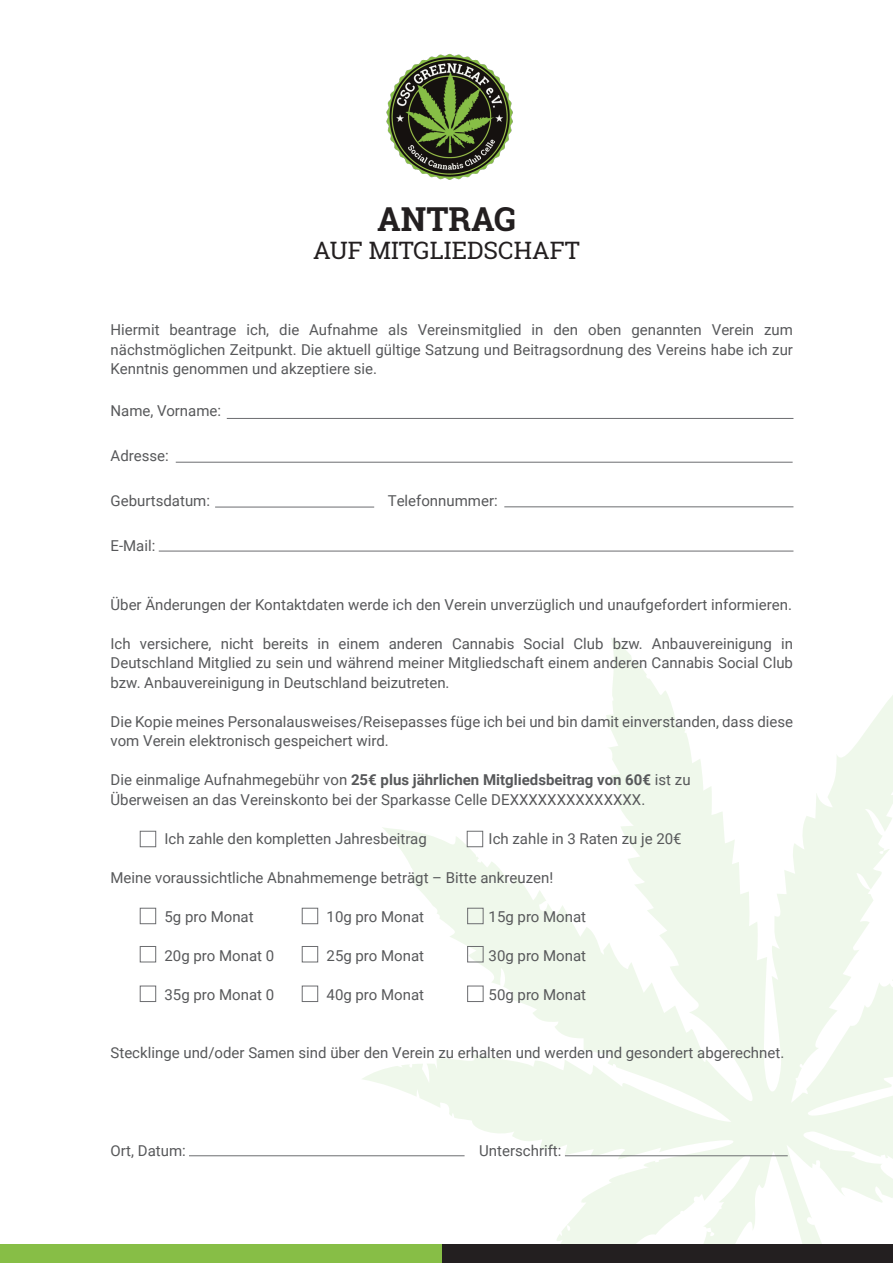
<style>
.page{position:relative;width:893px;height:1263px;background:#fff}
.page>*{position:absolute;margin:0;border:0;box-sizing:border-box;transform-origin:0 0}
.t1{font:700 33px "Roboto Slab";color:#231f20}
.t2{font:24px "Roboto Slab";color:#231f20}
.t3{font:15px/19.5px "Roboto";color:#57585a;text-align:justify}
.s1{font-weight:700}
</style>
<div class="page">
<div style="left:0;top:1244px;width:449px;height:19px;background:#87be46"></div>
<svg style="left:361px;top:638px;width:532px;height:607px"></svg>
<svg style="left:808px;top:1094px;width:3px;height:22px"></svg>
<svg style="left:872px;top:850px;width:10px;height:16px"></svg>
<svg style="left:846px;top:794px;width:21px;height:30px"></svg>
<svg style="left:849px;top:877px;width:10px;height:7px"></svg>
<div style="left:776px;top:892px;width:44px;height:37px;background:#eff8eb"></div>
<svg style="left:790px;top:978px;width:13px;height:10px"></svg>
<svg style="left:782px;top:997px;width:28px;height:47px"></svg>
<svg style="left:783px;top:1055px;width:7px;height:15px"></svg>
<svg style="left:623px;top:798px;width:19px;height:13px"></svg>
<svg style="left:508px;top:978px;width:12px;height:22px"></svg>
<svg style="left:500px;top:955px;width:10px;height:11px"></svg>
<svg style="left:541px;top:1005px;width:11px;height:6px"></svg>
<svg style="left:422px;top:838px;width:119px;height:101px"></svg>
<svg style="left:568px;top:1012px;width:10px;height:7px"></svg>
<svg style="left:551px;top:915px;width:26px;height:24px"></svg>
<svg style="left:624px;top:1043px;width:11px;height:19px"></svg>
<svg style="left:615px;top:971px;width:21px;height:48px"></svg>
<svg style="left:686px;top:1083px;width:15px;height:11px"></svg>
<svg style="left:388px;top:1072px;width:15px;height:15px"></svg>
<svg style="left:467px;top:1087px;width:10px;height:7px"></svg>
<svg style="left:493px;top:1118px;width:20px;height:7px"></svg>
<svg style="left:518px;top:1087px;width:6px;height:8px"></svg>
<svg style="left:534px;top:1125px;width:10px;height:7px"></svg>
<svg style="left:556px;top:1129px;width:14px;height:19px"></svg>
<svg style="left:579px;top:1115px;width:4px;height:17px"></svg>
<svg style="left:599px;top:1117px;width:10px;height:16px"></svg>
<svg style="left:619px;top:1091px;width:6px;height:6px"></svg>
<div style="left:617px;top:1109px;width:43px;height:46px;background:#eff8eb"></div>
<svg style="left:684px;top:1106px;width:23px;height:19px"></svg>
<svg style="left:572px;top:1228px;width:7px;height:15px"></svg>
<div style="left:589px;top:1184px;width:46px;height:61px;background:#eff8eb"></div>
<svg style="left:624px;top:1171px;width:10px;height:7px"></svg>
<svg style="left:643px;top:1190px;width:14px;height:36px"></svg>
<svg style="left:649px;top:1173px;width:6px;height:7px"></svg>
<svg style="left:663px;top:1197px;width:14px;height:17px"></svg>
<svg style="left:669px;top:1153px;width:11px;height:30px"></svg>
<svg style="left:697px;top:1185px;width:10px;height:7px"></svg>
<svg style="left:694px;top:1156px;width:14px;height:7px"></svg>
<svg style="left:714px;top:1226px;width:14px;height:19px"></svg>
<svg style="left:734px;top:1135px;width:24px;height:29px"></svg>
<svg style="left:667px;top:705px;width:6px;height:8px"></svg>
<svg style="left:648px;top:706px;width:10px;height:10px"></svg>
<svg style="left:630px;top:739px;width:5px;height:6px"></svg>
<svg style="left:702px;top:961px;width:12px;height:23px"></svg>
<svg style="left:785px;top:1178px;width:4px;height:6px"></svg>
<svg style="left:810px;top:1228px;width:5px;height:17px"></svg>
<svg style="left:622px;top:670px;width:19px;height:53px"></svg>
<svg style="left:652px;top:751px;width:93px;height:200px"></svg>
<svg style="left:865px;top:1166px;width:25px;height:24px"></svg>
<svg style="left:843px;top:1147px;width:9px;height:15px"></svg>
<svg style="left:853px;top:1184px;width:6px;height:8px"></svg>
<svg style="left:840px;top:1172px;width:5px;height:26px"></svg>
<svg style="left:818px;top:1111px;width:20px;height:17px"></svg>
<svg style="left:867px;top:1134px;width:10px;height:15px"></svg>
<svg style="left:861px;top:1115px;width:8px;height:11px"></svg>
<div style="left:442px;top:1245px;width:451px;height:18px;background:#231f20"></div>
<img style="left:386px;top:54px;width:127px;height:126px">
<hr style="left:227px;top:418px;width:566px;height:1px;background:#6c6d70">
<hr style="left:176px;top:462px;width:617px;height:1px;background:#6c6d70">
<hr style="left:159px;top:551px;width:634px;height:1px;background:#6c6d70">
<hr style="left:215px;top:507px;width:159px;height:1px;background:#6c6d70">
<hr style="left:504px;top:506px;width:289px;height:1px;background:#6c6d70">
<div style="left:140px;top:831px;width:16px;height:16px;border:1px solid #6c6d70"></div>
<div style="left:467px;top:831px;width:16px;height:16px;border:1px solid #6c6d70"></div>
<div style="left:140px;top:908px;width:16px;height:16px;border:1px solid #6c6d70"></div>
<div style="left:140px;top:946px;width:16px;height:16px;border:1px solid #6c6d70"></div>
<div style="left:140px;top:986px;width:16px;height:16px;border:1px solid #6c6d70"></div>
<div style="left:302px;top:908px;width:16px;height:16px;border:1px solid #6c6d70"></div>
<div style="left:302px;top:946px;width:16px;height:16px;border:1px solid #6c6d70"></div>
<div style="left:302px;top:986px;width:16px;height:16px;border:1px solid #6c6d70"></div>
<div style="left:467px;top:908px;width:16px;height:16px;border:1px solid #6c6d70"></div>
<div style="left:467px;top:946px;width:16px;height:16px;border:1px solid #6c6d70"></div>
<div style="left:467px;top:986px;width:16px;height:16px;border:1px solid #6c6d70"></div>
<hr style="left:189px;top:1155px;width:276px;height:1px;background:#6c6d70">
<hr style="left:565px;top:1155px;width:223px;height:1px;background:#6c6d70">
<p class="t1" style="left:377px;top:196px;width:140px">ANTRAG</p>
<p class="t2" style="left:313px;top:234px;width:268px">AUF MITGLIEDSCHAFT</p>
<p class="t3" style="left:111px;top:319px;width:684px">Hiermit beantrage ich, die Aufnahme als Vereinsmitglied in den oben genannten Verein zum nächstmöglichen Zeitpunkt. Die aktuell gültige Satzung und Beitragsordnung des Vereins habe ich zur Kenntnis genommen und akzeptiere sie.</p>
<p class="t3" style="left:111px;top:400px;width:112px">Name, Vorname:</p>
<p class="t3" style="left:111px;top:445px;width:60px">Adresse:</p>
<p class="t3" style="left:111px;top:490px;width:101px">Geburtsdatum:</p>
<p class="t3" style="left:388px;top:490px;width:112px">Telefonnummer:</p>
<p class="t3" style="left:111px;top:535px;width:46px">E-Mail:</p>
<p class="t3" style="left:111px;top:594px;width:683px">Über Änderungen der Kontaktdaten werde ich den Verein unverzüglich und unaufgefordert informieren.</p>
<p class="t3" style="left:111px;top:633px;width:684px">Ich versichere, nicht bereits in einem anderen Cannabis Social Club bzw. Anbauvereinigung in Deutschland Mitglied zu sein und während meiner Mitgliedschaft einem anderen Cannabis Social Club bzw. Anbauvereinigung in Deutschland beizutreten.</p>
<p class="t3" style="left:111px;top:711px;width:684px">Die Kopie meines Personalausweises/Reisepasses füge ich bei und bin damit einverstanden, dass diese vom Verein elektronisch gespeichert wird.</p>
<p class="t3" style="left:111px;top:769px;width:581px">Die einmalige Aufnahmegebühr von <span class="s1">25€ plus jährlichen Mitgliedsbeitrag von 60€</span> ist zu<br>Überweisen an das Vereinskonto bei der Sparkasse Celle DEXXXXXXXXXXXXXX.</p>
<p class="t3" style="left:165px;top:828px;width:264px">Ich zahle den kompletten Jahresbeitrag</p>
<p class="t3" style="left:489px;top:828px;width:195px">Ich zahle in 3 Raten zu je 20€</p>
<p class="t3" style="left:111px;top:867px;width:444px">Meine voraussichtliche Abnahmemenge beträgt – Bitte ankreuzen!</p>
<p class="t3" style="left:165px;top:906px;width:91px">5g pro Monat</p>
<p class="t3" style="left:327px;top:906px;width:99px">10g pro Monat</p>
<p class="t3" style="left:489px;top:906px;width:99px">15g pro Monat</p>
<p class="t3" style="left:165px;top:945px;width:111px">20g pro Monat 0</p>
<p class="t3" style="left:327px;top:945px;width:99px">25g pro Monat</p>
<p class="t3" style="left:489px;top:945px;width:99px">30g pro Monat</p>
<p class="t3" style="left:165px;top:984px;width:111px">35g pro Monat 0</p>
<p class="t3" style="left:327px;top:984px;width:99px">40g pro Monat</p>
<p class="t3" style="left:489px;top:984px;width:99px">50g pro Monat</p>
<p class="t3" style="left:111px;top:1042px;width:675px">Stecklinge und/oder Samen sind über den Verein zu erhalten und werden und gesondert abgerechnet.</p>
<p class="t3" style="left:111px;top:1140px;width:77px">Ort, Datum:</p>
<p class="t3" style="left:479px;top:1140px;width:84px">Unterschrift:</p>
</div>
